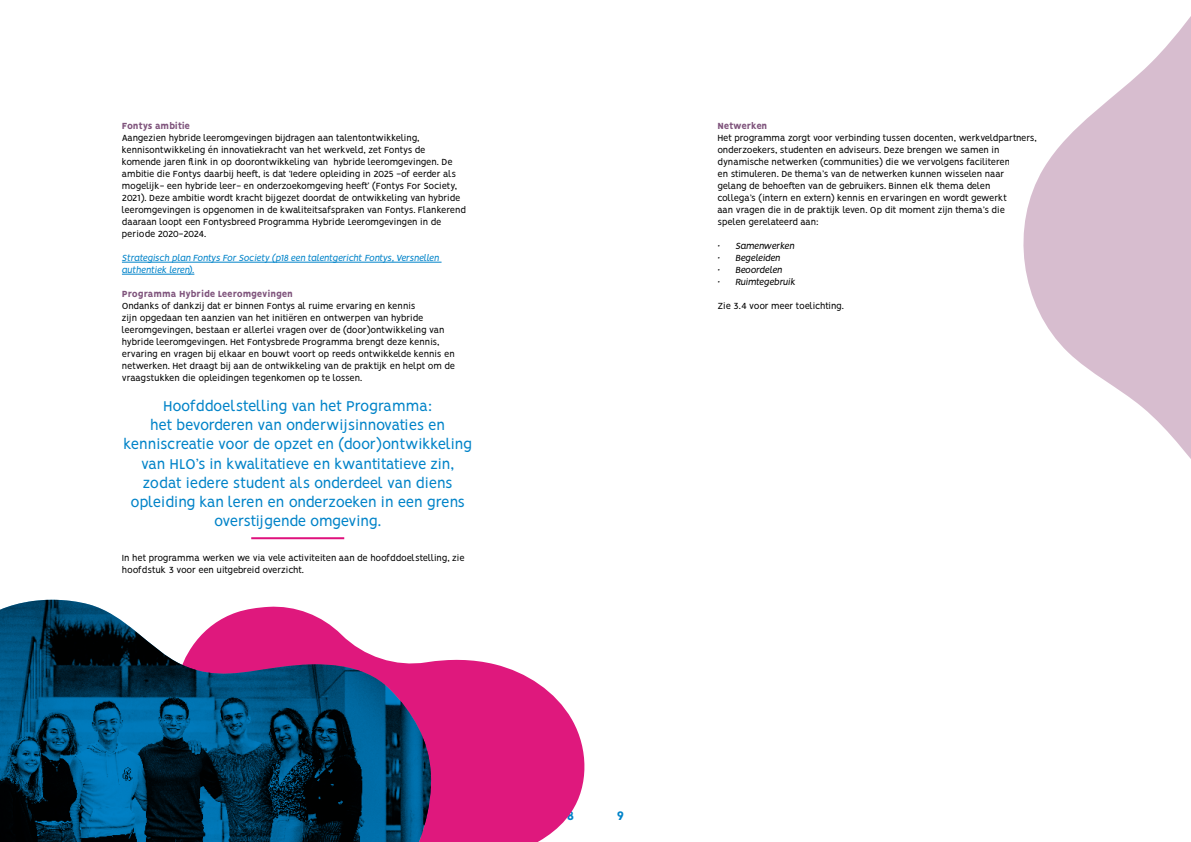
<style>
.page{position:relative;width:1191px;height:842px;background:#fff}
.page>*{position:absolute;margin:0;border:0;box-sizing:border-box;transform-origin:0 0}
.t1{font:16px/19.2px "Vision";letter-spacing:-.03em;color:#0083c8;text-align:center}
.t2{font:800 14px "Vision";color:#0083c9}
.t3{font:10px/12px "Vision";letter-spacing:-.02em;color:#000}
.t4{font:italic 10px/12px "Vision";color:#0083c9}
.t5{font:800 10px "Vision";letter-spacing:-.02em;color:#7f547c}
.t6{font:italic 10px "Vision";color:#000}
</style>
<div class="page">
<hr style="left:122px;top:262px;width:319px;height:1px;background:#0083c9">
<hr style="left:122px;top:274px;width:72px;height:1px;background:#0083c9">
<hr style="left:251px;top:537px;width:93px;height:2px;background:#df117d">
<svg style="left:432px;top:659px;width:153px;height:183px;fill:#df187d"></svg>
<svg style="left:0;top:600px;width:431px;height:242px"></svg>
<svg style="left:1023px;top:16px;width:168px;height:443px;fill:#d7bdcf"></svg>
<p class="t5" style="left:122px;top:120px;width:70px">Fontys ambitie</p>
<p class="t3" style="left:122px;top:132px;width:345px">Aangezien hybride leeromgevingen bijdragen aan talentontwikkeling, kennisontwikkeling én innovatiekracht van het werkveld, zet Fontys de komende jaren flink in op doorontwikkeling van hybride leeromgevingen. De ambitie die Fontys daarbij heeft, is dat ‘Iedere opleiding in 2025 -of eerder als mogelijk- een hybride leer- en onderzoekomgeving heeft’ (Fontys For Society, 2021). Deze ambitie wordt kracht bijgezet doordat de ontwikkeling van hybride leeromgevingen is opgenomen in de kwaliteitsafspraken van Fontys. Flankerend daaraan loopt een Fontysbreed Programma Hybride Leeromgevingen in de periode 2020-2024.</p>
<p class="t4" style="left:122px;top:252px;width:318px">Strategisch plan Fontys For Society (p18 een talentgericht Fontys, Versnellen authentiek leren).</p>
<p class="t5" style="left:122px;top:288px;width:172px">Programma Hybride Leeromgevingen</p>
<p class="t3" style="left:122px;top:300px;width:335px">Ondanks of dankzij dat er binnen Fontys al ruime ervaring en kennis<br>zijn opgedaan ten aanzien van het initiëren en ontwerpen van hybride leeromgevingen, bestaan er allerlei vragen over de (door)ontwikkeling van hybride leeromgevingen. Het Fontysbrede Programma brengt deze kennis, ervaring en vragen bij elkaar en bouwt voort op reeds ontwikkelde kennis en netwerken. Het draagt bij aan de ontwikkeling van de praktijk en helpt om de vraagstukken die opleidingen tegenkomen op te lossen.</p>
<p class="t1" style="left:123px;top:396px;width:350px">Hoofddoelstelling van het Programma:<br>het bevorderen van onderwijsinnovaties en kenniscreatie voor de opzet en (door)ontwikkeling van HLO’s in kwalitatieve en kwantitatieve zin, zodat iedere student als onderdeel van diens opleiding kan leren en onderzoeken in een grens overstijgende omgeving.</p>
<p class="t3" style="left:122px;top:552px;width:344px">In het programma werken we via vele activiteiten aan de hoofddoelstelling, zie hoofdstuk 3 voor een uitgebreid overzicht.</p>
<p class="t5" style="left:717px;top:120px;width:51px">Netwerken</p>
<p class="t3" style="left:717px;top:132px;width:321px">Het programma zorgt voor verbinding tussen docenten, werkveldpartners, onderzoekers, studenten en adviseurs. Deze brengen we samen in dynamische netwerken (communities) die we vervolgens faciliteren<br>en stimuleren. De thema’s van de netwerken kunnen wisselen naar<br>gelang de behoeften van de gebruikers. Binnen elk thema delen<br>collega’s (intern en extern) kennis en ervaringen en wordt gewerkt<br>aan vragen die in de praktijk leven. Op dit moment zijn thema’s die<br>spelen gerelateerd aan:</p>
<p class="t6" style="left:717px;top:240px;width:78px">• Samenwerken</p>
<p class="t6" style="left:717px;top:252px;width:64px">• Begeleiden</p>
<p class="t6" style="left:717px;top:264px;width:66px">• Beoordelen</p>
<p class="t6" style="left:717px;top:276px;width:79px">• Ruimtegebruik</p>
<p class="t3" style="left:717px;top:300px;width:128px">Zie 3.4 voor meer toelichting.</p>
<h2 class="t2" style="left:567px;top:807px;width:9px">8</h2>
<h2 class="t2" style="left:617px;top:807px;width:9px">9</h2>
</div>
